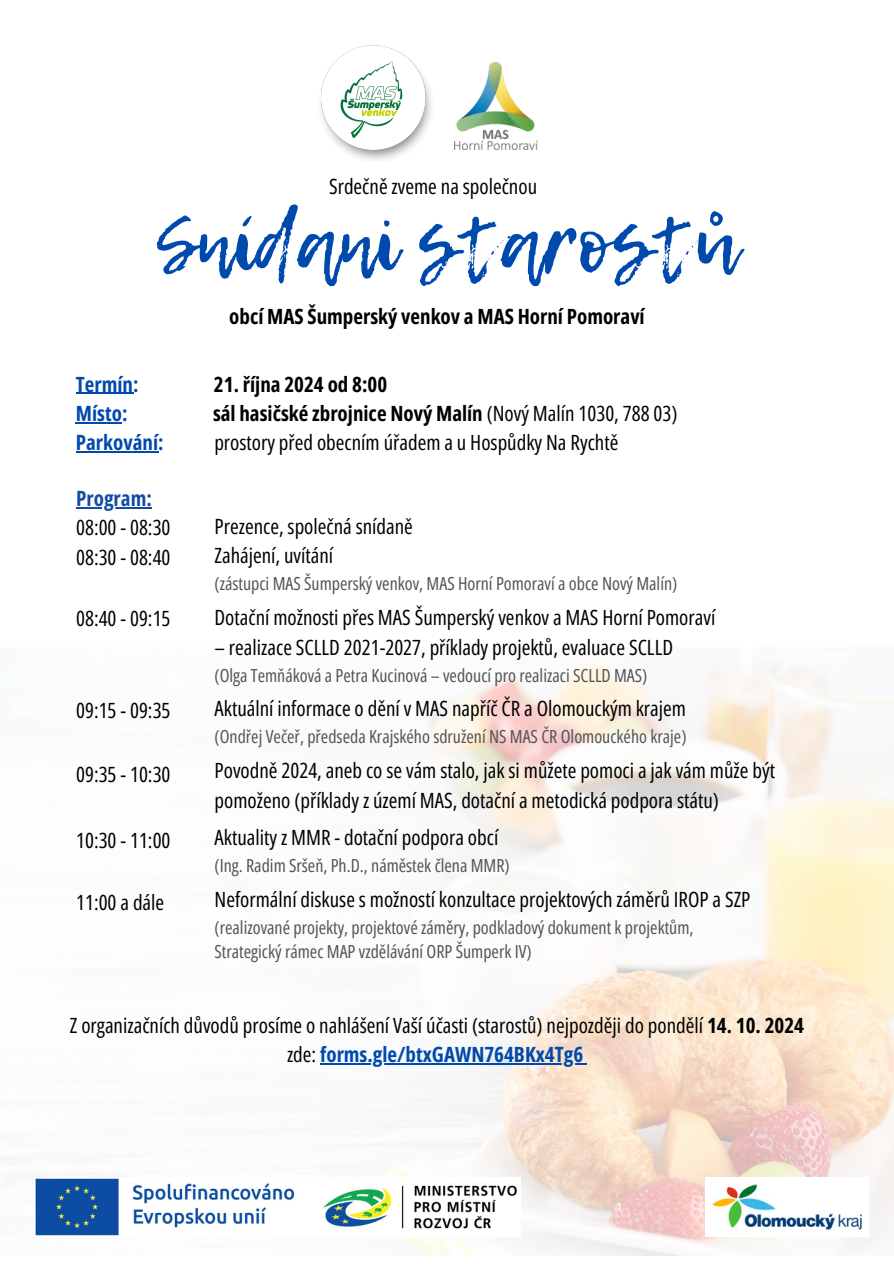
<style>
.page{position:relative;width:894px;height:1264px;background:#fff}
.page>*{position:absolute;margin:0;border:0;box-sizing:border-box;transform-origin:0 0}
.t1{font:78px "Lemon Tuesday";color:#004aad}
.t2{font:21px/29.2px "Open Sans Condensed";color:#000}
.t3{font:700 21px "Open Sans Condensed";color:#000}
.t4{font:700 21px "Open Sans Condensed";color:#004aad}
.t5{font:18px "Open Sans Condensed";color:#545454}
.s1{font-weight:400}
.s2{font-weight:700;color:#124da2}
.s3{font-weight:700}
.s4{font-weight:700;color:#004aad}
</style>
<div class="page">
<img style="left:0;top:662px;width:893px;height:593px">
<img style="left:34px;top:1177px;width:486px;height:59px">
<hr style="left:76px;top:507px;width:76px;height:1px;background:#124da2">
<img style="left:321px;top:45px;width:111px;height:115px">
<img style="left:454px;top:62px;width:83px;height:87px">
<img style="left:705px;top:1177px;width:163px;height:59px">
<hr style="left:76px;top:393px;width:57px;height:1px;background:#004aad">
<hr style="left:76px;top:422px;width:46px;height:1px;background:#004aad">
<hr style="left:76px;top:451px;width:82px;height:1px;background:#004aad">
<hr style="left:320px;top:1062px;width:263px;height:2px;background:#004aad">
<h3 class="t2" style="left:329px;top:171px;width:209px">Srdečně zveme na společnou</h3>
<p class="t1" style="left:156px;top:185px;width:582px">Snídani starostů</p>
<p class="t3" style="left:229px;top:301px;width:417px">obcí MAS Šumperský venkov a MAS Horní Pomoraví</p>
<h3 class="t4" style="left:76px;top:369px;width:64px">Termín:</h3>
<h3 class="t3" style="left:214px;top:369px;width:175px">21. října 2024 od 8:00</h3>
<h3 class="t4" style="left:76px;top:398px;width:53px">Místo:</h3>
<h3 class="t3" style="left:213px;top:398px;width:466px">sál hasičské zbrojnice Nový Malín <span class="s1">(Nový Malín 1030, 788 03)</span></h3>
<h3 class="t4" style="left:76px;top:428px;width:89px">Parkování:</h3>
<h3 class="t2" style="left:214px;top:427px;width:405px">prostory před obecním úřadem a u Hospůdky Na Rychtě</h3>
<p class="t2" style="left:76px;top:483px;width:96px"><span class="s2">Program:<br></span>08:00 - 08:30<br>08:30 - 08:40</p>
<h3 class="t2" style="left:76px;top:603px;width:96px">08:40 - 09:15</h3>
<h1 class="t2" style="left:76px;top:694px;width:96px">09:15 - 09:35</h1>
<h2 class="t2" style="left:76px;top:759px;width:96px">09:35 - 10:30</h2>
<h3 class="t2" style="left:76px;top:825px;width:96px">10:30 - 11:00</h3>
<p class="t2" style="left:76px;top:887px;width:89px">11:00 a dále</p>
<p class="t2" style="left:214px;top:511px;width:200px">Prezence, společná snídaně</p>
<p class="t2" style="left:214px;top:540px;width:120px">Zahájení, uvítání</p>
<p class="t5" style="left:214px;top:571px;width:464px">(zástupci MAS Šumperský venkov, MAS Horní Pomoraví a obce Nový Malín)</p>
<p class="t2" style="left:214px;top:602px;width:502px">Dotační možnosti přes MAS Šumperský venkov a MAS Horní Pomoraví</p>
<p class="t2" style="left:214px;top:631px;width:460px">– realizace SCLLD 2021-2027, příklady projektů, evaluace SCLLD</p>
<p class="t5" style="left:214px;top:662px;width:434px">(Olga Temňáková a Petra Kucinová – vedoucí pro realizaci SCLLD MAS)</p>
<p class="t2" style="left:214px;top:693px;width:473px">Aktuální informace o dění v MAS napříč ČR a Olomouckým krajem</p>
<h3 class="t5" style="left:214px;top:724px;width:473px">(Ondřej Večeř, předseda Krajského sdružení NS MAS ČR Olomouckého kraje)</h3>
<p class="t2" style="left:214px;top:755px;width:561px">Povodně 2024, aneb co se vám stalo, jak si můžete pomoci a jak vám může být pomoženo (příklady z území MAS, dotační a metodická podpora státu)</p>
<p class="t2" style="left:214px;top:822px;width:285px">Aktuality z MMR - dotační podpora obcí</p>
<p class="t5" style="left:214px;top:852px;width:296px">(Ing. Radim Sršeň, Ph.D., náměstek člena MMR)</p>
<p class="t2" style="left:214px;top:883px;width:537px">Neformální diskuse s možností konzultace projektových záměrů IROP a SZP</p>
<p class="t5" style="left:214px;top:914px;width:480px">(realizované projekty, projektové záměry, podkladový dokument k projektům,</p>
<h3 class="t5" style="left:214px;top:939px;width:318px">Strategický rámec MAP vzdělávání ORP Šumperk IV)</h3>
<h3 class="t2" style="left:70px;top:1009px;width:735px;text-align:center">Z organizačních důvodů prosíme o nahlášení Vaší účasti (starostů) nejpozději do pondělí <span class="s3">14. 10. 2024 </span>zde: <span class="s4">forms.gle/btxGAWN764BKx4Tg6</span></h3>
</div>
